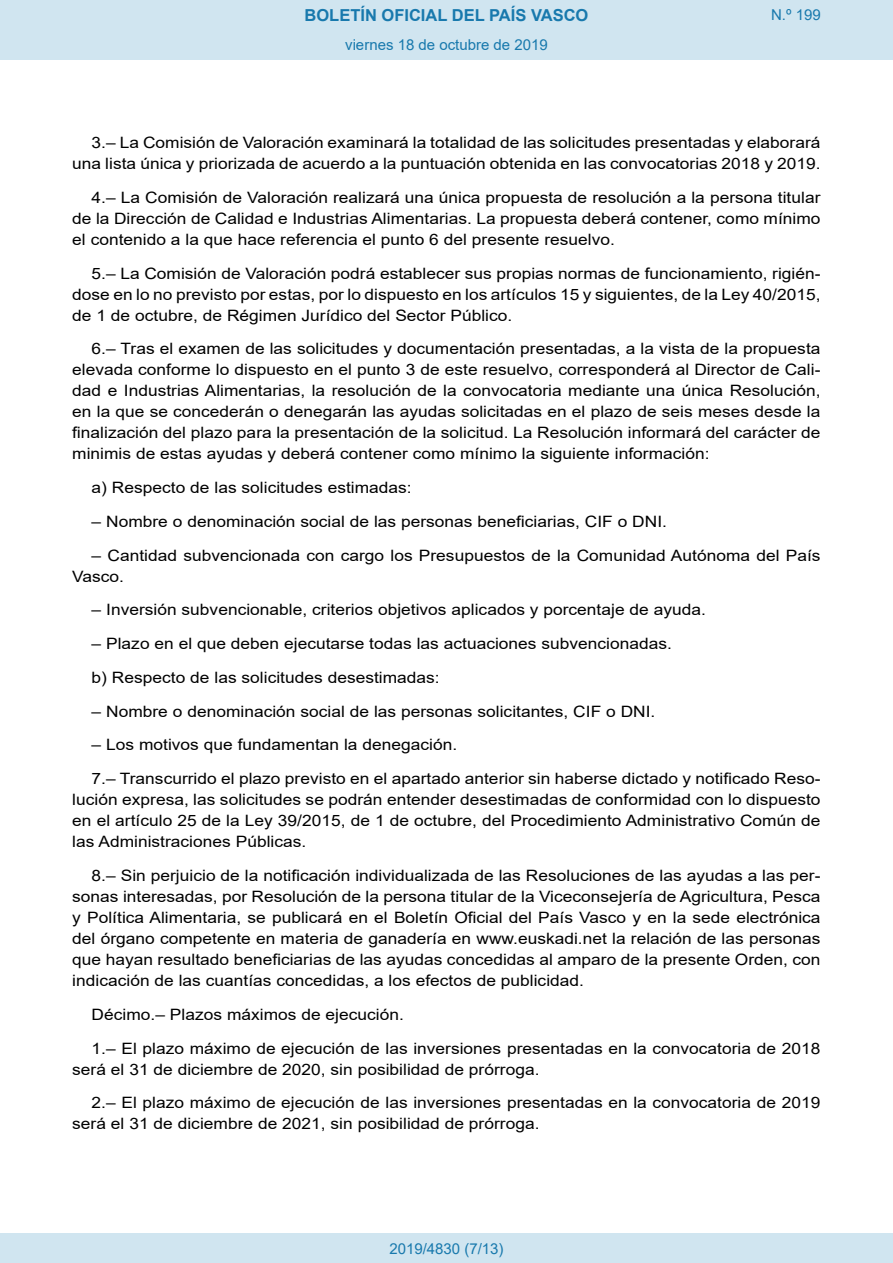
<style>
.page{position:relative;width:893px;height:1263px;background:#fff}
.page>*{position:absolute;margin:0;border:0;box-sizing:border-box;transform-origin:0 0}
.t1{font:700 16.5px "Arial";color:#1879ad}
.BOPVDetalle{font:15.6px/21px "Arial";color:#000;text-align:justify;scale:1.11 1}
.Paginacion_Centro{font:15px "Arial";color:#1879ad}
</style>
<div class="page">
<div style="left:0;top:0;width:893px;height:60px;background:#d0e5f0"></div>
<div style="left:0;top:1233px;width:893px;height:30px;background:#d0e5f0"></div>
<p class="t1" style="left:305px;top:3px;width:285px">BOLETÍN OFICIAL DEL PAÍS VASCO</p>
<p class="Paginacion_Centro" style="left:345px;top:35px;width:204px">viernes 18 de octubre de 2019</p>
<p class="Paginacion_Centro" style="left:771px;top:5px;width:51px">N.º 199</p>
<p class="BOPVDetalle" style="left:72px;top:132px;width:676px;text-align:right">3.– La Comisión de Valoración examinará la totalidad de las solicitudes presentadas y elaborará una lista única y priorizada de acuerdo a la puntuación obtenida en las convocatorias 2018 y 2019.</p>
<p class="BOPVDetalle" style="left:72px;top:187px;width:676px;text-indent:19px">4.– La Comisión de Valoración realizará una única propuesta de resolución a la persona titular de la Dirección de Calidad e Industrias Alimentarias. La propuesta deberá contener, como mínimo el contenido a la que hace referencia el punto 6 del presente resuelvo.</p>
<p class="BOPVDetalle" style="left:72px;top:263px;width:676px;text-indent:19px">5.– La Comisión de Valoración podrá establecer sus propias normas de funcionamiento, rigién&shy;dose en lo no previsto por estas, por lo dispuesto en los artículos 15 y siguientes, de la Ley 40/2015, de 1 de octubre, de Régimen Jurídico del Sector Público.</p>
<p class="BOPVDetalle" style="left:72px;top:338px;width:676px;text-indent:19px">6.– Tras el examen de las solicitudes y documentación presentadas, a la vista de la propuesta elevada conforme lo dispuesto en el punto 3 de este resuelvo, corresponderá al Director de Cali&shy;dad e Industrias Alimentarias, la resolución de la convocatoria mediante una única Resolución, en la que se concederán o denegarán las ayudas solicitadas en el plazo de seis meses desde la finalización del plazo para la presentación de la solicitud. La Resolución informará del carácter de minimis de estas ayudas y deberá contener como mínimo la siguiente información:</p>
<p class="BOPVDetalle" style="left:92px;top:477px;width:290px">a) Respecto de las solicitudes estimadas:</p>
<p class="BOPVDetalle" style="left:92px;top:511px;width:520px">– Nombre o denominación social de las personas beneficiarias, CIF o DNI.</p>
<p class="BOPVDetalle" style="left:72px;top:545px;width:676px;text-indent:19px">– Cantidad subvencionada con cargo los Presupuestos de la Comunidad Autónoma del País<br>Vasco.</p>
<p class="BOPVDetalle" style="left:92px;top:599px;width:555px">– Inversión subvencionable, criterios objetivos aplicados y porcentaje de ayuda.</p>
<p class="BOPVDetalle" style="left:92px;top:633px;width:524px">– Plazo en el que deben ejecutarse todas las actuaciones subvencionadas.</p>
<p class="BOPVDetalle" style="left:92px;top:667px;width:315px">b) Respecto de las solicitudes desestimadas:</p>
<p class="BOPVDetalle" style="left:92px;top:701px;width:509px">– Nombre o denominación social de las personas solicitantes, CIF o DNI.</p>
<p class="BOPVDetalle" style="left:92px;top:734px;width:331px">– Los motivos que fundamentan la denegación.</p>
<p class="BOPVDetalle" style="left:72px;top:768px;width:676px;text-indent:19px">7.– Transcurrido el plazo previsto en el apartado anterior sin haberse dictado y notificado Reso&shy;lución expresa, las solicitudes se podrán entender desestimadas de conformidad con lo dispuesto en el artículo 25 de la Ley 39/2015, de 1 de octubre, del Procedimiento Administrativo Común de las Administraciones Públicas.</p>
<p class="BOPVDetalle" style="left:72px;top:865px;width:676px;text-indent:19px">8.– Sin perjuicio de la notificación individualizada de las Resoluciones de las ayudas a las per&shy;sonas interesadas, por Resolución de la persona titular de la Viceconsejería de Agricultura, Pesca y Política Alimentaria, se publicará en el Boletín Oficial del País Vasco y en la sede electrónica del órgano competente en materia de ganadería en www.euskadi.net la relación de las personas que hayan resultado beneficiarias de las ayudas concedidas al amparo de la presente Orden, con indicación de las cuantías concedidas, a los efectos de publicidad.</p>
<p class="BOPVDetalle" style="left:92px;top:1004px;width:283px">Décimo.– Plazos máximos de ejecución.</p>
<p class="BOPVDetalle" style="left:72px;top:1037px;width:675px;text-indent:19px">1.– El plazo máximo de ejecución de las inversiones presentadas en la convocatoria de 2018 será el 31 de diciembre de 2020, sin posibilidad de prórroga.</p>
<p class="BOPVDetalle" style="left:72px;top:1092px;width:675px;text-indent:19px">2.– El plazo máximo de ejecución de las inversiones presentadas en la convocatoria de 2019 será el 31 de diciembre de 2021, sin posibilidad de prórroga.</p>
<p class="Paginacion_Centro" style="left:389px;top:1238px;width:116px">2019/4830 (7/13)</p>
</div>
